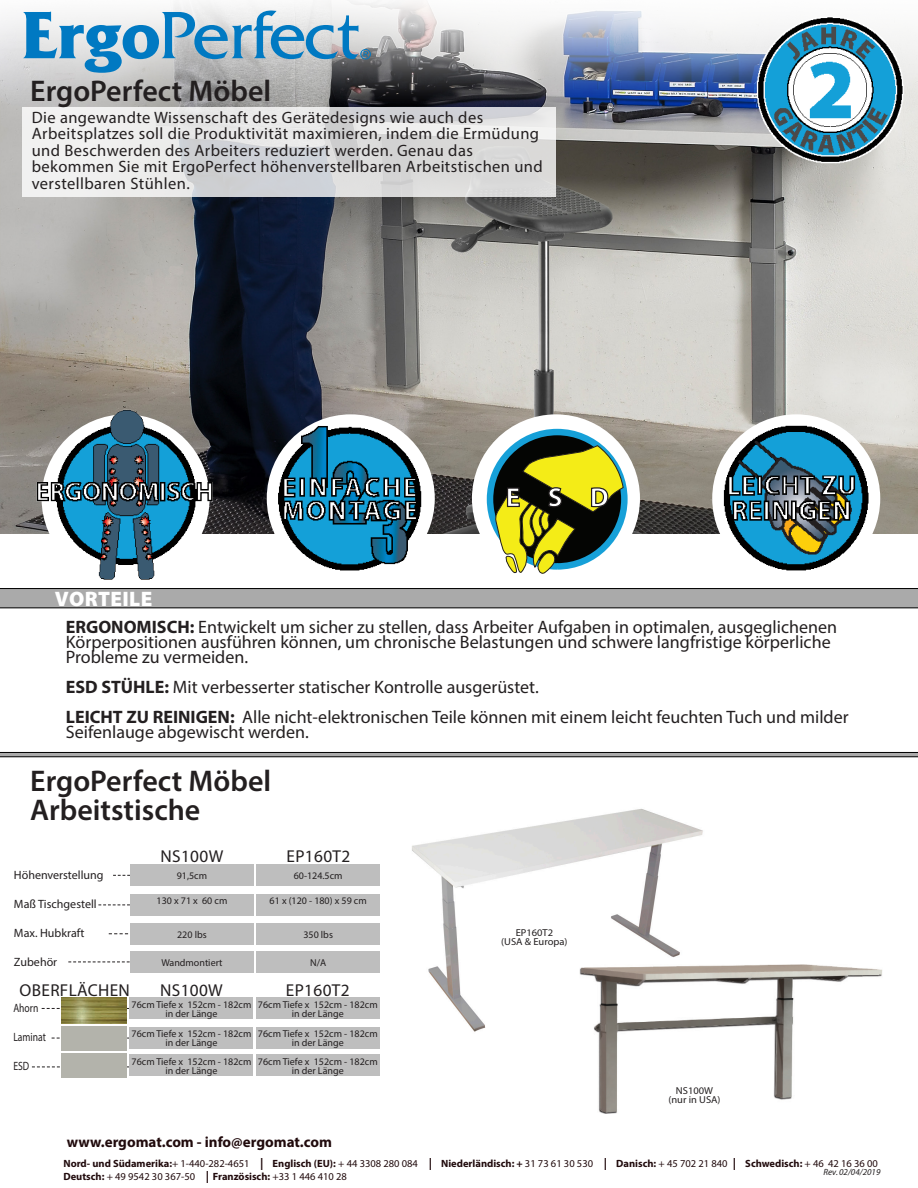
<style>
.page{position:relative;width:918px;height:1188px;background:#fff}
.page>*{position:absolute;margin:0;border:0;box-sizing:border-box;transform-origin:0 0}
.t1{font:600 30px "Myriad Pro";color:#231f20}
.t2{font:900 21px "Myriad Pro";letter-spacing:.02em;color:#fff}
.t3{font:18px/15px "Myriad Pro";color:#231f20}
.t4{font:17.25px "Myriad Pro";letter-spacing:.02em;color:#231f20}
.t5{font:16.5px/16.5px "Myriad Pro";letter-spacing:.025em;color:#231f20}
.t6{font:700 15px "Myriad Pro";color:#210b0d}
.t7{font:12px "Myriad Pro";color:#231f20}
.t8{font:12px "Myriad Pro";color:#231f20;scale:.8 1}
.t9{font:10.5px/13.5px "Myriad Pro";color:#210b0d}
.t10{font:10.05px "Myriad Pro";color:#231f20}
.t11{font:10.05px "Myriad Pro";color:#231f20;scale:1.04 1}
.t12{font:italic 9px "Myriad Pro";color:#231f20}
.s1{font-weight:700}
.s2{font-weight:700;font-size:12px}
</style>
<div class="page">
<img style="left:0;top:1px;width:918px;height:533px">
<svg style="left:23px;top:107px;width:533px;height:90px"></svg>
<svg style="left:0;top:588px;width:918px;height:20px"></svg>
<svg style="left:23px;top:11px;width:348px;height:62px"></svg>
<div style="left:472px;top:414px;width:168px;height:168px;background:#fff;border-radius:50%"></div>
<img style="left:32px;top:396px;width:182px;height:197px">
<svg style="left:491px;top:432px;width:135px;height:135px"></svg>
<div style="left:487px;top:429px;width:141px;height:141px;border:6px solid #16a0d8;border-radius:50%"></div>
<svg style="left:495px;top:445px;width:129px;height:129px"></svg>
<svg style="left:0;top:752px;width:918px;height:5px"></svg>
<svg style="left:113px;top:875px;width:17px;height:1px"></svg>
<svg style="left:98px;top:904px;width:32px;height:1px"></svg>
<svg style="left:109px;top:933px;width:20px;height:1px"></svg>
<svg style="left:68px;top:961px;width:62px;height:1px"></svg>
<div style="left:130px;top:865px;width:124px;height:21px;background:#bebebe"></div>
<div style="left:130px;top:951px;width:124px;height:22px;background:#bebebe"></div>
<div style="left:130px;top:894px;width:124px;height:22px;background:#bebebe"></div>
<div style="left:130px;top:923px;width:124px;height:22px;background:#bebebe"></div>
<div style="left:257px;top:865px;width:123px;height:21px;background:#bebebe"></div>
<div style="left:257px;top:951px;width:123px;height:22px;background:#bebebe"></div>
<div style="left:257px;top:894px;width:123px;height:22px;background:#bebebe"></div>
<div style="left:257px;top:923px;width:123px;height:22px;background:#bebebe"></div>
<svg style="left:42px;top:1008px;width:88px;height:1px"></svg>
<svg style="left:32px;top:1066px;width:98px;height:1px"></svg>
<div style="left:130px;top:998px;width:123px;height:21px;background:#bebebe"></div>
<div style="left:130px;top:1027px;width:123px;height:21px;background:#bebebe"></div>
<div style="left:130px;top:1055px;width:123px;height:21px;background:#bebebe"></div>
<div style="left:256px;top:998px;width:124px;height:21px;background:#bebebe"></div>
<div style="left:256px;top:1027px;width:124px;height:21px;background:#bebebe"></div>
<div style="left:256px;top:1055px;width:124px;height:21px;background:#bebebe"></div>
<img style="left:62px;top:998px;width:65px;height:26px">
<div style="left:62px;top:1026px;width:65px;height:24px;background:#b3b3ab"></div>
<div style="left:62px;top:1053px;width:65px;height:24px;background:#b3b3ab"></div>
<img style="left:412px;top:808px;width:291px;height:224px">
<img style="left:580px;top:964px;width:302px;height:150px">
<img style="left:662px;top:404px;width:256px;height:185px">
<img style="left:217px;top:395px;width:274px;height:176px">
<img style="left:732px;top:11px;width:186px;height:163px">
<p class="t1" style="left:30px;top:71px;width:243px">ErgoPerfect Möbel</p>
<p class="t5" style="left:32px;top:109px;width:513px">Die angewandte Wissenschaft des Gerätedesigns wie auch des Arbeitsplatzes soll die Produktivität maximieren, indem die Ermüdung und Beschwerden des Arbeiters reduziert werden. Genau das bekommen Sie mit ErgoPerfect höhenverstellbaren Arbeitstischen und verstellbaren Stühlen.</p>
<p class="t2" style="left:55px;top:585px;width:99px">VORTEILE</p>
<p class="t3" style="left:66px;top:620px;width:773px"><span class="s1">ERGONOMISCH:</span> Entwickelt um sicher zu stellen, dass Arbeiter Aufgaben in optimalen, ausgeglichenen<br>Körperpositionen ausführen können, um chronische Belastungen und schwere langfristige körperliche<br>Probleme zu vermeiden.</p>
<p class="t3" style="left:66px;top:680px;width:475px"><span class="s1">ESD STÜHLE:</span> Mit verbesserter statischer Kontrolle ausgerüstet.</p>
<p class="t3" style="left:66px;top:710px;width:784px"><span class="s1">LEICHT ZU REINIGEN:</span> Alle nicht-elektronischen Teile können mit einem leicht feuchten Tuch und milder<br>Seifenlauge abgewischt werden.</p>
<p class="t1" style="left:30px;top:761px;width:243px">ErgoPerfect Möbel</p>
<p class="t1" style="left:30px;top:791px;width:172px">Arbeitstische</p>
<p class="t4" style="left:161px;top:846px;width:64px">NS100W</p>
<p class="t4" style="left:287px;top:846px;width:65px">EP160T2</p>
<p class="t7" style="left:14px;top:868px;width:91px">Höhenverstellung</p>
<p class="t7" style="left:14px;top:897px;width:84px">Maß Tischgestell</p>
<p class="t7" style="left:14px;top:926px;width:72px">Max. Hubkraft</p>
<p class="t7" style="left:14px;top:954px;width:45px">Zubehör</p>
<p class="t10" style="left:177px;top:870px;width:32px">91,5cm</p>
<p class="t10" style="left:294px;top:870px;width:50px">60-124.5cm</p>
<p class="t10" style="left:157px;top:895px;width:72px">130 x 71 x 60 cm</p>
<p class="t10" style="left:177px;top:928px;width:31px">220 lbs</p>
<p class="t10" style="left:270px;top:895px;width:99px">61 x (120 - 180) x 59 cm</p>
<p class="t10" style="left:303px;top:928px;width:31px">350 lbs</p>
<p class="t10" style="left:161px;top:956px;width:63px">Wandmontiert</p>
<p class="t10" style="left:310px;top:956px;width:18px">N/A</p>
<p class="t4" style="left:20px;top:979px;width:112px">OBERFLÄCHEN</p>
<p class="t4" style="left:160px;top:979px;width:64px">NS100W</p>
<p class="t4" style="left:286px;top:979px;width:65px">EP160T2</p>
<p class="t8" style="left:13px;top:1001px;width:33px">Ahorn</p>
<p class="t8" style="left:13px;top:1030px;width:42px">Laminat</p>
<p class="t8" style="left:13px;top:1059px;width:21px">ESD</p>
<p class="t10" style="left:132px;top:998px;width:121px">76cm Tiefe x 152cm - 182cm</p>
<p class="t10" style="left:166px;top:1007px;width:53px">in der Länge</p>
<p class="t10" style="left:132px;top:1027px;width:121px">76cm Tiefe x 152cm - 182cm</p>
<p class="t10" style="left:166px;top:1036px;width:53px">in der Länge</p>
<p class="t10" style="left:132px;top:1055px;width:121px">76cm Tiefe x 152cm - 182cm</p>
<p class="t10" style="left:166px;top:1064px;width:53px">in der Länge</p>
<p class="t10" style="left:258px;top:998px;width:121px">76cm Tiefe x 152cm - 182cm</p>
<p class="t10" style="left:292px;top:1007px;width:53px">in der Länge</p>
<p class="t10" style="left:258px;top:1027px;width:121px">76cm Tiefe x 152cm - 182cm</p>
<p class="t10" style="left:292px;top:1036px;width:53px">in der Länge</p>
<p class="t10" style="left:258px;top:1055px;width:121px">76cm Tiefe x 152cm - 182cm</p>
<p class="t10" style="left:292px;top:1064px;width:53px">in der Länge</p>
<p class="t11" style="left:516px;top:926px;width:38px">EP160T2</p>
<p class="t11" style="left:501px;top:935px;width:65px">(USA &amp; Europa)</p>
<p class="t11" style="left:676px;top:1084px;width:37px">NS100W</p>
<p class="t11" style="left:668px;top:1093px;width:52px">(nur in USA)</p>
<p class="t6" style="left:67px;top:1132px;width:267px">www.ergomat.com - info@ergomat.com</p>
<p class="t9" style="left:63px;top:1156px;width:816px"><span class="s1">Nord- und Südamerika:</span>+ 1-440-282-4651 <span class="s2">|</span> <span class="s1">Englisch (EU):</span> + 44 3308 280 084 <span class="s2">|</span> <span class="s1">Niederländisch: +</span> 31 73 61 30 530 <span class="s2">|</span> <span class="s1">Danisch:</span> + 45 702 21 840 <span class="s2">|</span> <span class="s1">Schwedisch:</span> + 46 42 16 36 00<br><span class="s1">Deutsch:</span> + 49 9542 30 367-50 <span class="s2">|</span> <span class="s1">Französisch:</span> +33 1 446 410 28</p>
<p class="t12" style="left:824px;top:1167px;width:59px">Rev. 02/04/2019</p>
</div>
